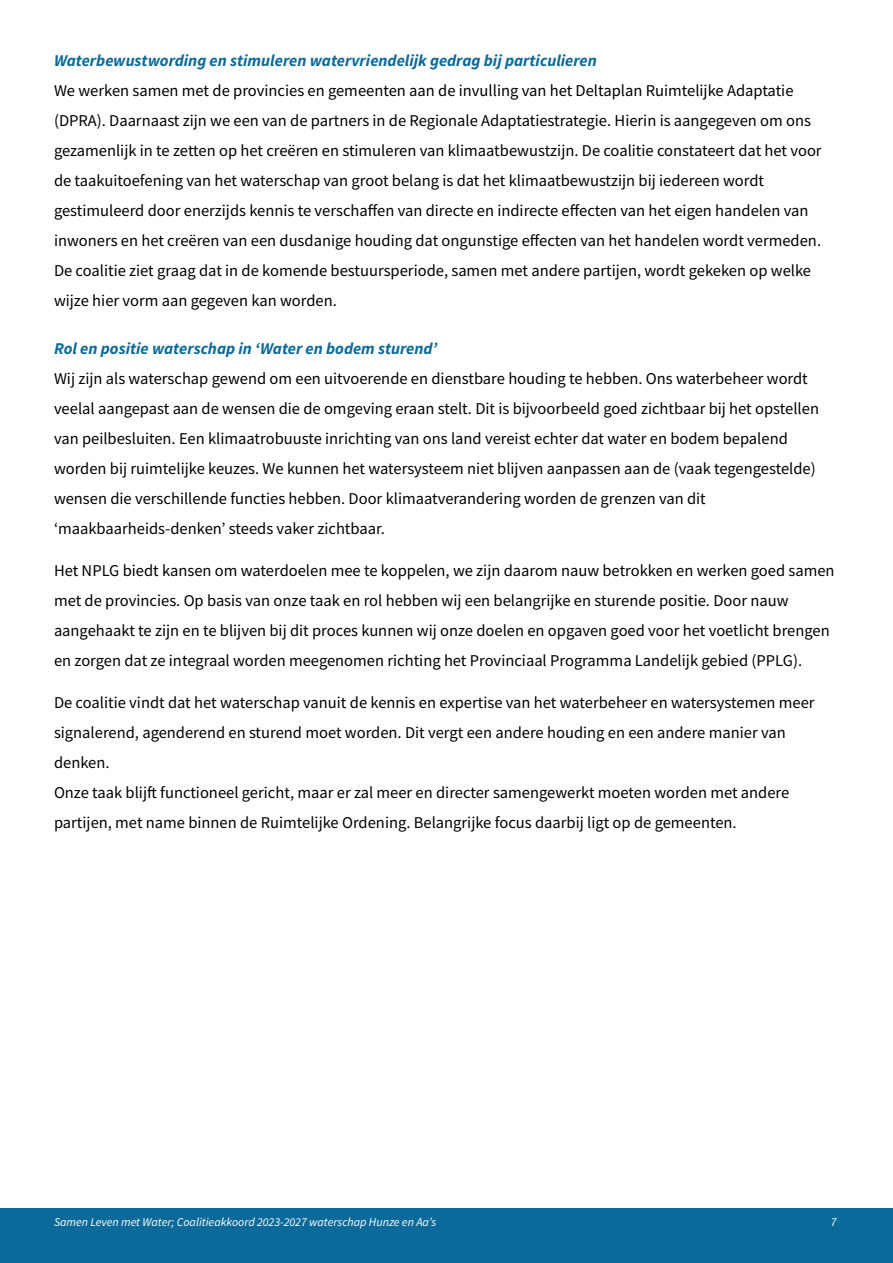
<style>
.page{position:relative;width:893px;height:1263px;background:#fff}
.page>*{position:absolute;margin:0;border:0;box-sizing:border-box;transform-origin:0 0}
.t1{font:16.5px/30px "Source Sans Pro";color:#000}
.t2{font:italic 700 16.5px "Source Sans Pro";color:#0b6a99}
.t3{font:italic 12px "Source Sans Pro";color:#fff}
</style>
<div class="page">
<div style="left:0;top:1209px;width:893px;height:54px;background:#0b6a99"></div>
<p class="t2" style="left:54px;top:50px;width:544px">Waterbewustwording en stimuleren watervriendelijk gedrag bij particulieren</p>
<p class="t1" style="left:54px;top:76px;width:769px">We werken samen met de provincies en gemeenten aan de invulling van het Deltaplan Ruimtelijke Adaptatie (DPRA). Daarnaast zijn we een van de partners in de Regionale Adaptatiestrategie. Hierin is aangegeven om ons gezamenlijk in te zetten op het creëren en stimuleren van klimaatbewustzijn. De coalitie constateert dat het voor de taakuitoefening van het waterschap van groot belang is dat het klimaatbewustzijn bij iedereen wordt gestimuleerd door enerzijds kennis te verschaffen van directe en indirecte effecten van het eigen handelen van inwoners en het creëren van een dusdanige houding dat ongunstige effecten van het handelen wordt vermeden.<br>De coalitie ziet graag dat in de komende bestuursperiode, samen met andere partijen, wordt gekeken op welke wijze hier vorm aan gegeven kan worden.</p>
<p class="t2" style="left:54px;top:338px;width:385px">Rol en positie waterschap in ‘Water en bodem sturend’</p>
<p class="t1" style="left:54px;top:364px;width:766px">Wij zijn als waterschap gewend om een uitvoerende en dienstbare houding te hebben. Ons waterbeheer wordt veelal aangepast aan de wensen die de omgeving eraan stelt. Dit is bijvoorbeeld goed zichtbaar bij het opstellen van peilbesluiten. Een klimaatrobuuste inrichting van ons land vereist echter dat water en bodem bepalend worden bij ruimtelijke keuzes. We kunnen het watersysteem niet blijven aanpassen aan de (vaak tegengestelde) wensen die verschillende functies hebben. Door klimaatverandering worden de grenzen van dit ‘maakbaarheids-denken’ steeds vaker zichtbaar.</p>
<p class="t1" style="left:54px;top:556px;width:782px">Het NPLG biedt kansen om waterdoelen mee te koppelen, we zijn daarom nauw betrokken en werken goed samen met de provincies. Op basis van onze taak en rol hebben wij een belangrijke en sturende positie. Door nauw aangehaakt te zijn en te blijven bij dit proces kunnen wij onze doelen en opgaven goed voor het voetlicht brengen en zorgen dat ze integraal worden meegenomen richting het Provinciaal Programma Landelijk gebied (PPLG).</p>
<p class="t1" style="left:54px;top:688px;width:762px">De coalitie vindt dat het waterschap vanuit de kennis en expertise van het waterbeheer en watersystemen meer signalerend, agenderend en sturend moet worden. Dit vergt een andere houding en een andere manier van denken.<br>Onze taak blijft functioneel gericht, maar er zal meer en directer samengewerkt moeten worden met andere partijen, met name binnen de Ruimtelijke Ordening. Belangrijke focus daarbij ligt op de gemeenten.</p>
<p class="t3" style="left:54px;top:1214px;width:384px">Samen Leven met Water; Coalitieakkoord 2023-2027 waterschap Hunze en Aa’s</p>
<p class="t3" style="left:831px;top:1214px;width:7px">7</p>
</div>
